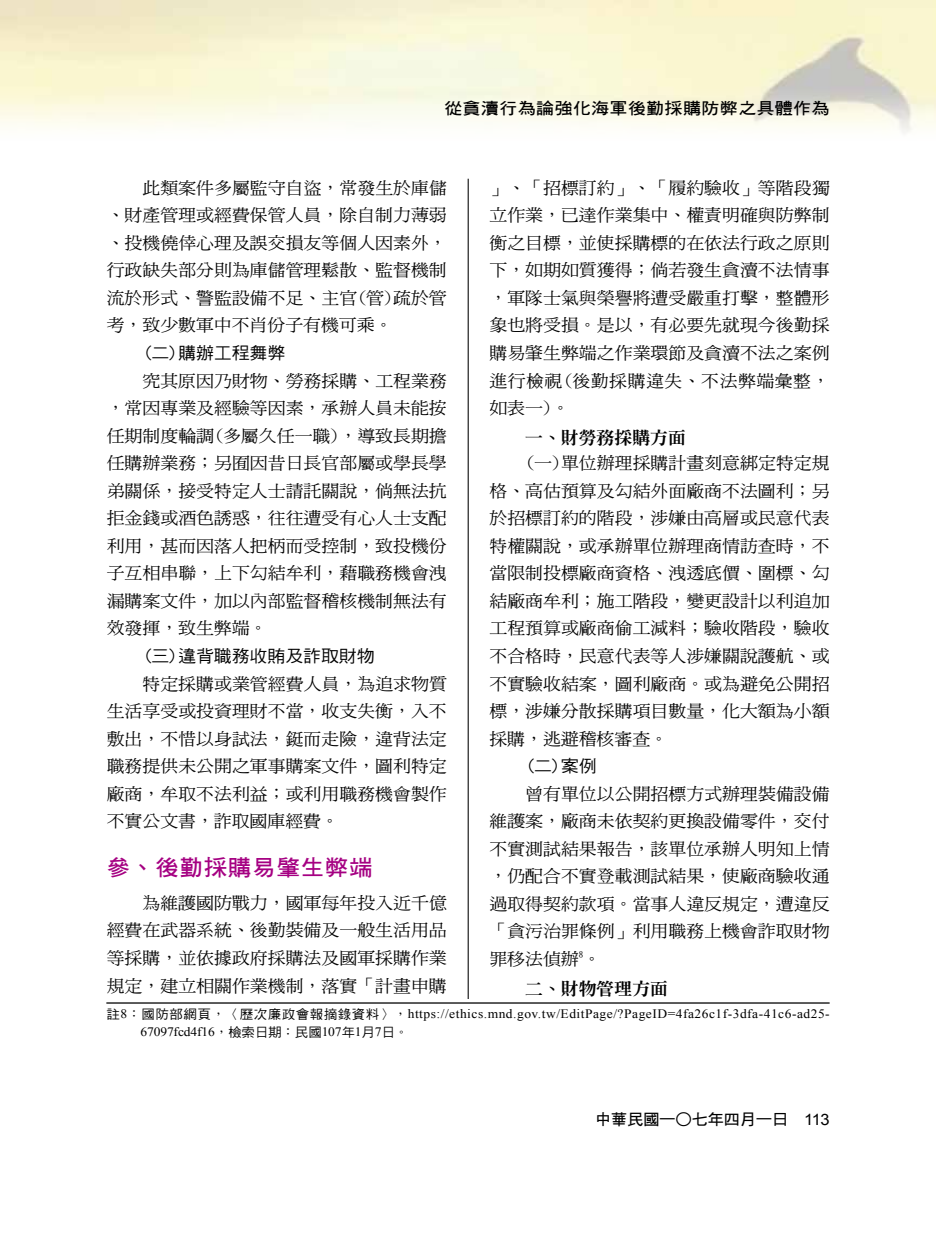
<style>
.page{position:relative;width:936px;height:1234px;background:#fff}
.page>*{position:absolute;margin:0;border:0;box-sizing:border-box;transform-origin:0 0}
.t1{font:22.2px "DF Hei Bd HK BF";letter-spacing:.035em;color:#a50082;scale:1.05 1}
.t2{font:16.95px/27.5px "DF Ming Md HK BF";color:#000;text-align:justify;scale:1.05 1}
.t3{font:16.95px "DF Hei Md HK BF";color:#000;scale:1.05 1}
.t4{font:800 16.95px "Inn Ming";color:#000;scale:1.05 1}
.t5{font:16.2px "DF Hei Bd HK BF";letter-spacing:.02em;color:#000;scale:1.11 1}
.t6{font:15.6px "DF Hei Bd HK BF";letter-spacing:-.025em;color:#000;scale:1.05 1}
.t7{font:12.9px/18px "Times New Roman";letter-spacing:.035em;color:#000;scale:1.05 1}
.s1{font-family:"DF Hei Md HK BF"}
.s2{font-family:"DF Kai Shu SB Estd BF"}
.s3{font-family:"DFN Hei XB HK BF"}
.s4{font-family:"Arial"}
</style>
<div class="page">
<hr style="left:467px;top:179px;width:1px;height:871px;background:#000">
<hr style="left:106px;top:1002px;width:723px;height:1px;background:#000">
<p class="t5" style="left:444px;top:100px;width:349px">從貪瀆行為論強化海軍後勤採購防弊之具體作為</p>
<p class="t2" style="left:489px;top:174px;width:325px">」、「招標訂約」、「履約驗收」等階段獨立作業，已達作業集中、權責明確與防弊制衡之目標，並使採購標的在依法行政之原則下，如期如質獲得；倘若發生貪瀆不法情事，軍隊士氣與榮譽將遭受嚴重打擊，整體形象也將受損。是以，有必要先就現今後勤採購易肇生弊端之作業環節及貪瀆不法之案例進行檢視(後勤採購違失、不法弊端彙整，如表一)。</p>
<p class="t4" style="left:525px;top:429px;width:154px">一、財勞務採購方面</p>
<p class="t2" style="left:489px;top:449px;width:325px;text-indent:36px">(一)單位辦理採購計畫刻意綁定特定規格、高估預算及勾結外面廠商不法圖利；另於招標訂約的階段，涉嫌由高層或民意代表特權關說，或承辦單位辦理商情訪查時，不當限制投標廠商資格、洩透底價、圍標、勾結廠商牟利；施工階段，變更設計以利追加工程預算或廠商偷工減料；驗收階段，驗收不合格時，民意代表等人涉嫌關說護航、或不實驗收結案，圖利廠商。或為避免公開招標，涉嫌分散採購項目數量，化大額為小額採購，逃避稽核審查。</p>
<p class="t3" style="left:525px;top:757px;width:70px">(二)案例</p>
<p class="t2" style="left:489px;top:779px;width:325px;text-indent:36px">曾有單位以公開招標方式辦理裝備設備維護案，廠商未依契約更換設備零件，交付不實測試結果報告，該單位承辦人明知上情，仍配合不實登載測試結果，使廠商驗收通過取得契約款項。當事人違反規定，遭違反「貪污治罪條例」利用職務上機會詐取財物罪移法偵辦<sup>8</sup>。</p>
<p class="t4" style="left:525px;top:979px;width:137px">二、財物管理方面</p>
<p class="t7" style="left:140px;top:1004px;width:658px;text-indent:-34px"><span class="s1">註</span>8<span class="s2">：</span><span class="s1">國防部網頁</span><span class="s2">，〈</span><span class="s1">歷次廉政會報摘錄資料</span><span class="s2">〉，</span>https://ethics.mnd.gov.tw/EditPage/?PageID=4fa26c1f-3dfa-41c6-ad25-<br>67097fcd4f16<span class="s2">，</span><span class="s1">檢索日期</span><span class="s2">：</span><span class="s1">民國</span>107<span class="s1">年</span>1<span class="s1">月</span>7<span class="s1">日</span><span class="s2">。</span></p>
<p class="t2" style="left:107px;top:174px;width:325px;text-indent:36px">此類案件多屬監守自盜，常發生於庫儲、財產管理或經費保管人員，除自制力薄弱、投機僥倖心理及誤交損友等個人因素外，行政缺失部分則為庫儲管理鬆散、監督機制流於形式、警監設備不足、主官(管)疏於管考，致少數軍中不肖份子有機可乘。</p>
<p class="t3" style="left:142px;top:344px;width:137px">(二)購辦工程舞弊</p>
<p class="t2" style="left:107px;top:366px;width:325px;text-indent:36px">究其原因乃財物、勞務採購、工程業務，常因專業及經驗等因素，承辦人員未能按任期制度輪調(多屬久任一職)，導致長期擔任購辦業務；另囿因昔日長官部屬或學長學弟關係，接受特定人士請託關說，倘無法抗拒金錢或酒色誘惑，往往遭受有心人士支配利用，甚而因落人把柄而受控制，致投機份子互相串聯，上下勾結牟利，藉職務機會洩漏購案文件，加以內部監督稽核機制無法有效發揮，致生弊端。</p>
<p class="t3" style="left:142px;top:647px;width:222px">(三)違背職務收賄及詐取財物</p>
<p class="t2" style="left:107px;top:669px;width:325px;text-indent:36px">特定採購或業管經費人員，為追求物質生活享受或投資理財不當，收支失衡，入不敷出，不惜以身試法，鋌而走險，違背法定職務提供未公開之軍事購案文件，圖利特定廠商，牟取不法利益；或利用職務機會製作不實公文書，詐取國庫經費。</p>
<h1 class="t1" style="left:107px;top:855px;width:254px">參、後勤採購易肇生弊端</h1>
<p class="t2" style="left:107px;top:888px;width:325px;text-indent:36px">為維護國防戰力，國軍每年投入近千億經費在武器系統、後勤裝備及一般生活用品等採購，並依據政府採購法及國軍採購作業規定，建立相關作業機制，落實「計畫申購</p>
<p class="t6" style="left:595px;top:1111px;width:225px">中華民國一<span class="s3">○</span>七年四月一日　<span class="s4">113</span></p>
</div>
